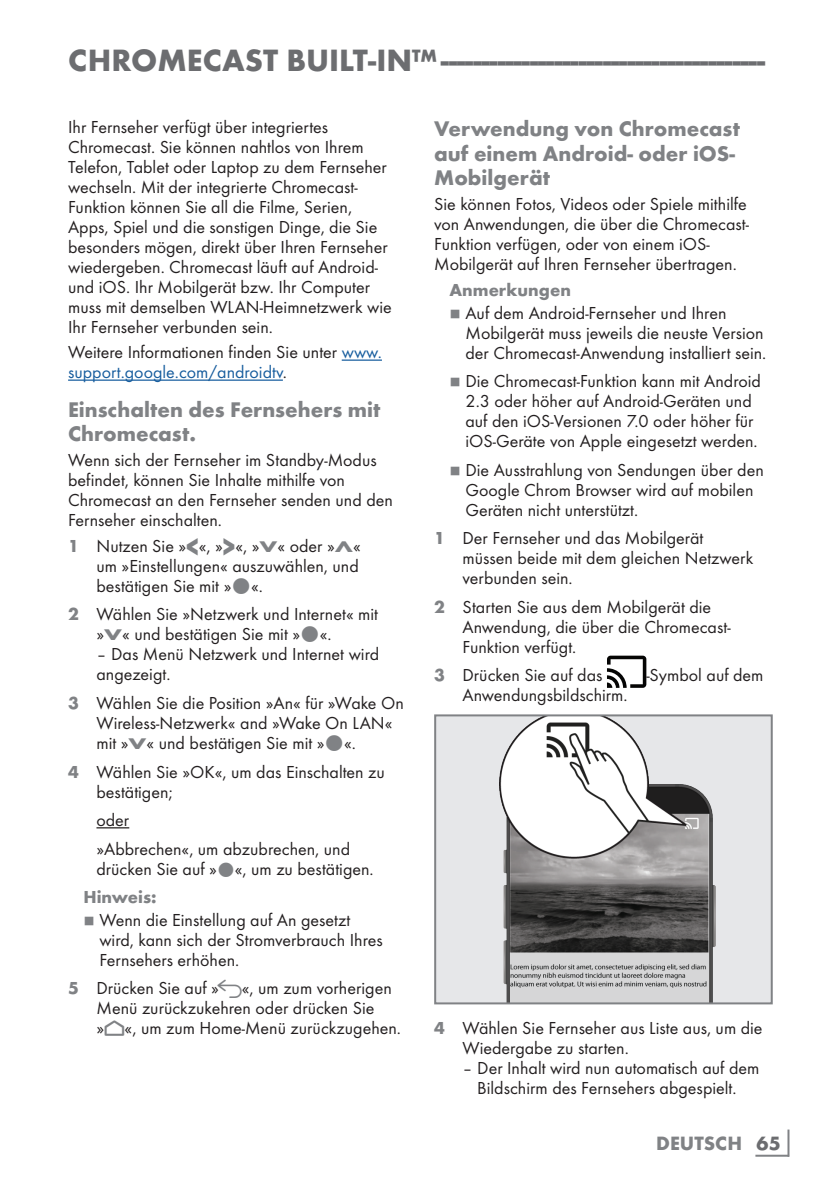
<style>
.page{position:relative;width:840px;height:1191px;background:#fff}
.page>*{position:absolute;margin:0;border:0;box-sizing:border-box;transform-origin:0 0}
.t1{font:700 32px "Futura TOT";color:#6c6d70}
.t2{font:700 22px/24px "Futura TOT";color:#808285}
.t3{font:700 20px "Futura TOT";color:#808285}
.t4{font:18px/20px "Futura TOT Boo";color:#231f20}
.t5{font:700 18px "Futura TOT";color:#808285}
.t6{font:8px "Grund Son Se";color:#808285}
.s1{color:#175d9e}
.s2{font-family:"Futura TOT";font-weight:700;color:#808285}
.s3{font-family:"Futura TOT";font-weight:700;font-size:27.2px;color:#808285}
.s4{font-family:"Futura TOT";font-weight:700;font-size:16px;color:#808285}
.s5{font-family:"Arcelik TS9 Android";font-size:20px;color:#808285}
.s6{font-family:"Arcelik TS9 Android";font-size:24px;color:#808285}
.s7{color:#6c6d70}
</style>
<div class="page">
<hr style="left:787px;top:1129px;width:2px;height:27px;background:#808285">
<hr style="left:755px;top:1154px;width:33px;height:2px;background:#808285">
<hr style="left:341px;top:359px;width:41px;height:2px;background:#175d9e">
<hr style="left:68px;top:379px;width:215px;height:2px;background:#175d9e">
<hr style="left:96px;top:827px;width:33px;height:1px;background:#231f20">
<svg style="left:607px;top:655px;width:39px;height:33px"></svg>
<div style="left:435px;top:715px;width:336px;height:288px;background:#e6e7e9"></div>
<img style="left:499px;top:717px;width:215px;height:284px">
<div style="left:434px;top:714px;width:338px;height:290px;border:2px solid #808285"></div>
<h1 class="t1" style="left:68px;top:40px;width:698px">CHROMECAST BUILT-IN™-----------------------------------------</h1>
<p class="t4" style="left:68px;top:116px;width:325px">Ihr Fernseher verfügt über integriertes Chromecast. Sie können nahtlos von Ihrem Telefon, Tablet oder Laptop zu dem Fernseher wechseln. Mit der integrierte Chromecast-Funktion können Sie all die Filme, Serien, Apps, Spiel und die sonstigen Dinge, die Sie besonders mögen, direkt über Ihren Fernseher wiedergeben. Chromecast läuft auf Android&shy;und iOS. Ihr Mobilgerät bzw. Ihr Computer muss mit demselben WLAN-Heimnetzwerk wie Ihr Fernseher verbunden sein.</p>
<p class="t4" style="left:68px;top:342px;width:315px">Weitere Informationen finden Sie unter <span class="s1">www. support.google.com/androidtv</span>.</p>
<p class="t2" style="left:68px;top:397px;width:313px">Einschalten des Fernsehers mit<br>Chromecast.</p>
<p class="t4" style="left:68px;top:450px;width:326px">Wenn sich der Fernseher im Standby-Modus befindet, können Sie Inhalte mithilfe von Chromecast an den Fernseher senden und den Fernseher einschalten.</p>
<p class="t4" style="left:96px;top:536px;width:266px;text-align:justify;text-indent:-28px"><span class="s2">1</span> Nutzen Sie »<span class="s3">&lt;</span>«, »<span class="s3">&gt;</span>«, »<span class="s4">V</span>« oder »<span class="s4">Λ</span>« um »Einstellungen« auszuwählen, und bestätigen Sie mit » «.</p>
<p class="t4" style="left:96px;top:604px;width:283px;text-indent:-28px"><span class="s2">2</span> Wählen Sie »Netzwerk und Internet« mit »<span class="s4">V</span>« und bestätigen Sie mit » «.</p>
<p class="t4" style="left:96px;top:644px;width:284px">– Das Menü Netzwerk und Internet wird angezeigt.</p>
<p class="t4" style="left:96px;top:693px;width:309px;text-indent:-28px"><span class="s2">3</span> Wählen Sie die Position »An« für »Wake On<br>Wireless-Netzwerk« and »Wake On LAN« mit »<span class="s4">V</span>« und bestätigen Sie mit » «.</p>
<p class="t4" style="left:96px;top:761px;width:290px;text-indent:-28px"><span class="s2">4</span> Wählen Sie »OK«, um das Einschalten zu bestätigen;</p>
<p class="t4" style="left:96px;top:805px;width:255px;line-height:28.6px">oder<br>»Abbrechen«, um abzubrechen, und</p>
<p class="t4" style="left:96px;top:858px;width:278px">drücken Sie auf » «, um zu bestätigen.</p>
<p class="t5" style="left:83px;top:886px;width:75px">Hinweis:</p>
<p class="t6" style="left:83px;top:916px;width:13px">7</p>
<p class="t4" style="left:99px;top:909px;width:285px">Wenn die Einstellung auf An gesetzt wird, kann sich der Stromverbrauch Ihres<br>Fernsehers erhöhen.</p>
<p class="t4" style="left:96px;top:978px;width:306px;text-indent:-28px"><span class="s2">5</span> Drücken Sie auf » <span class="s5">r</span>«, um zum vorherigen<br>Menü zurückzukehren oder drücken Sie »<span class="s6">p</span>«, um zum Home-Menü zurückzugehen.</p>
<p class="t2" style="left:434px;top:117px;width:307px">Verwendung von Chromecast auf einem Android- oder iOS-<br>Mobilgerät</p>
<p class="t4" style="left:434px;top:194px;width:316px">Sie können Fotos, Videos oder Spiele mithilfe von Anwendungen, die über die Chromecast-Funktion verfügen, oder von einem iOS-Mobilgerät auf Ihren Fernseher übertragen.</p>
<p class="t5" style="left:449px;top:279px;width:123px">Anmerkungen</p>
<p class="t6" style="left:449px;top:309px;width:13px">7</p>
<p class="t4" style="left:465px;top:303px;width:302px">Auf dem Android-Fernseher und Ihren<br>Mobilgerät muss jeweils die neuste Version der Chromecast-Anwendung installiert sein.</p>
<p class="t6" style="left:449px;top:378px;width:13px">7</p>
<p class="t4" style="left:465px;top:371px;width:297px">Die Chromecast-Funktion kann mit Android 2.3 oder höher auf Android-Geräten und auf den iOS-Versionen 7.0 oder höher für iOS-Geräte von Apple eingesetzt werden.</p>
<p class="t6" style="left:449px;top:466px;width:13px">7</p>
<p class="t4" style="left:465px;top:460px;width:300px">Die Ausstrahlung von Sendungen über den<br>Google Chrom Browser wird auf mobilen<br>Geräten nicht unterstützt.</p>
<p class="t4" style="left:462px;top:528px;width:292px;text-indent:-28px"><span class="s2">1</span> Der Fernseher und das Mobilgerät müssen beide mit dem gleichen Netzwerk verbunden sein.</p>
<p class="t4" style="left:462px;top:597px;width:269px;text-indent:-28px"><span class="s2">2</span> Starten Sie aus dem Mobilgerät die<br>Anwendung, die über die Chromecast-<br>Funktion verfügt.</p>
<p class="t4" style="left:434px;top:665px;width:170px"><span class="s2">3</span> Drücken Sie auf das</p>
<p class="t4" style="left:646px;top:665px;width:119px">-Symbol auf dem</p>
<p class="t4" style="left:462px;top:685px;width:166px">Anwendungsbildschirm.</p>
<p class="t4" style="left:462px;top:1018px;width:301px;text-indent:-28px"><span class="s2">4</span> Wählen Sie Fernseher aus Liste aus, um die<br>Wiedergabe zu starten.</p>
<p class="t4" style="left:462px;top:1058px;width:298px;text-align:center">– Der Inhalt wird nun automatisch auf dem<br>Bildschirm des Fernsehers abgespielt.</p>
<p class="t3" style="left:656px;top:1131px;width:126px">DEUTSCH <span class="s7">65</span></p>
</div>
